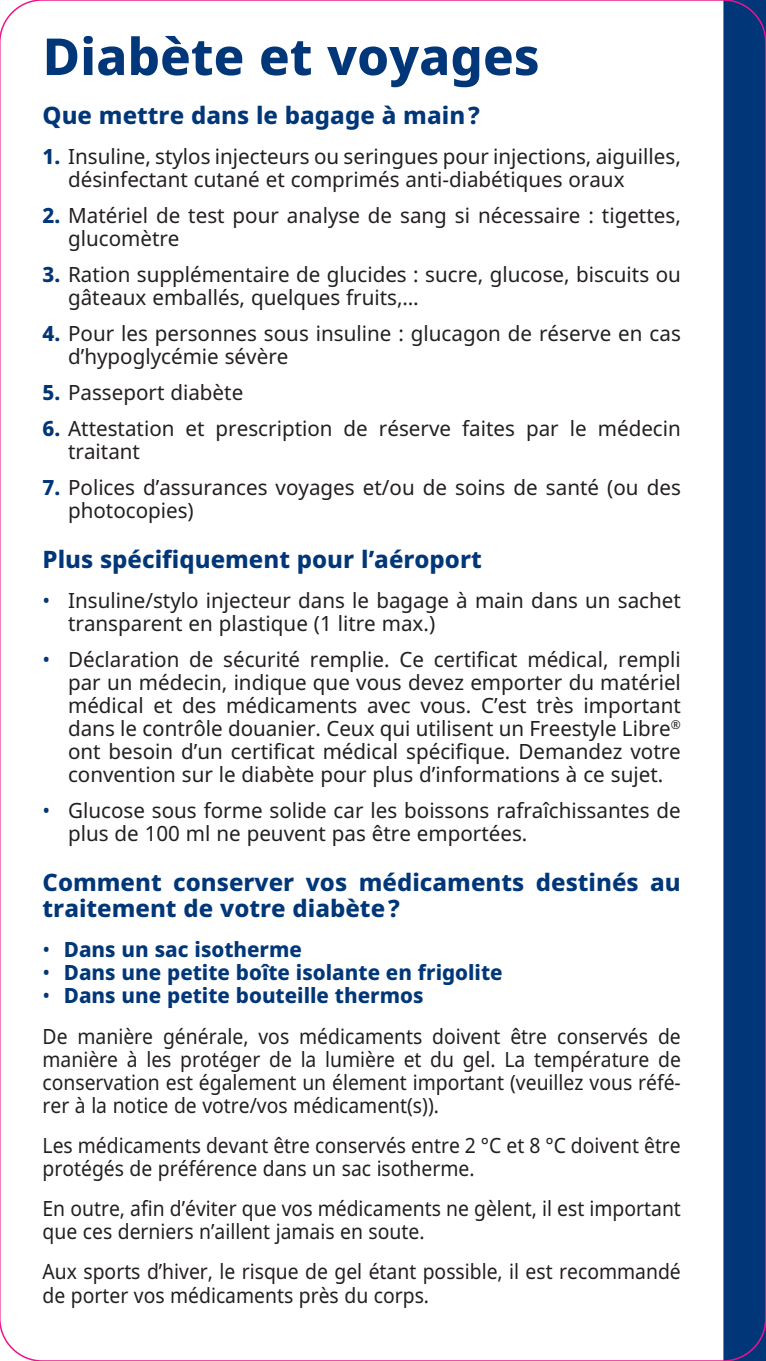
<style>
.page{position:relative;width:766px;height:1361px;background:#fff}
.page>*{position:absolute;margin:0;border:0;box-sizing:border-box;transform-origin:0 0}
.Normaal{font:800 51px "Apis";color:#013778}
.Normaal-2{font:800 24px/26.4px "Apis";color:#013778}
.Normaal-3{font:21px/23.1px "Apis";color:#231f20}
.Normaal-4{font:21px/23.1px "Apis";color:#231f20;scale:.92 1}
.Normaal-5{font:800 21px "Apis";color:#013778}
.s1{font-weight:800;color:#013778}
.s2{color:#013778}
.s3{font-weight:400}
</style>
<div class="page">
<svg style="left:723px;top:0;width:42px;height:1361px;background:#26538b"></svg>
<p class="Normaal" style="left:43px;top:19px;width:498px">Diabète et voyages</p>
<p class="Normaal-2" style="left:43px;top:102px;width:439px">Que mettre dans le bagage à main?</p>
<p class="Normaal-3" style="left:68px;top:146px;width:614px;text-indent:-26px"><span class="s1">1.</span> Insuline, stylos injecteurs ou seringues pour injections, aiguilles, désinfectant cutané et comprimés anti-diabétiques oraux</p>
<p class="Normaal-3" style="left:68px;top:205px;width:614px;text-indent:-26px"><span class="s1">2.</span> Matériel de test pour analyse de sang si nécessaire : tigettes, glucomètre</p>
<p class="Normaal-3" style="left:68px;top:263px;width:614px;text-indent:-26px"><span class="s1">3.</span> Ration supplémentaire de glucides : sucre, glucose, biscuits ou gâteaux emballés, quelques fruits,…</p>
<p class="Normaal-3" style="left:68px;top:322px;width:614px;text-indent:-26px"><span class="s1">4.</span> Pour les personnes sous insuline : glucagon de réserve en cas d’hypoglycémie sévère</p>
<p class="Normaal-3" style="left:43px;top:381px;width:202px"><span class="s1">5.</span> Passeport diabète</p>
<p class="Normaal-3" style="left:68px;top:417px;width:614px;text-indent:-26px"><span class="s1">6.</span> Attestation et prescription de réserve faites par le médecin traitant</p>
<p class="Normaal-3" style="left:68px;top:476px;width:614px;text-indent:-26px"><span class="s1">7.</span> Polices d’assurances voyages et/ou de soins de santé (ou des photocopies)</p>
<p class="Normaal-2" style="left:43px;top:546px;width:440px">Plus spécifiquement pour l’aéroport</p>
<p class="Normaal-3" style="left:68px;top:589px;width:614px;text-indent:-26px"><span class="s2">•</span> Insuline/stylo injecteur dans le bagage à main dans un sachet transparent en plastique (1 litre max.)</p>
<p class="Normaal-3" style="left:68px;top:648px;width:614px;text-align:justify;text-indent:-26px"><span class="s2">•</span> Déclaration de sécurité remplie. Ce certificat médical, rempli par un médecin, indique que vous devez emporter du matériel médical et des médicaments avec vous. C’est très important dans le contrôle douanier. Ceux qui utilisent un Freestyle Libre<sup>® </sup>ont besoin d’un certificat médical spécifique. Demandez votre convention sur le diabète pour plus d’informations à ce sujet.</p>
<p class="Normaal-3" style="left:68px;top:799px;width:614px;text-indent:-26px"><span class="s2">•</span> Glucose sous forme solide car les boissons rafraîchissantes de plus de 100 ml ne peuvent pas être emportées.</p>
<p class="Normaal-2" style="left:43px;top:869px;width:639px">Comment conserver vos médicaments destinés au traitement de votre diabète?</p>
<p class="Normaal-5" style="left:43px;top:934px;width:261px"><span class="s3">•</span> Dans un sac isotherme</p>
<p class="Normaal-5" style="left:43px;top:957px;width:461px"><span class="s3">•</span> Dans une petite boîte isolante en frigolite</p>
<p class="Normaal-5" style="left:43px;top:980px;width:382px"><span class="s3">•</span> Dans une petite bouteille thermos</p>
<p class="Normaal-4" style="left:43px;top:1025px;width:695px;text-align:justify">De manière générale, vos médicaments doivent être conservés de manière à les protéger de la lumière et du gel. La température de conservation est également un élement important (veuillez vous réfé&shy;rer à la notice de votre/vos médicament(s)).</p>
<p class="Normaal-4" style="left:43px;top:1134px;width:695px">Les médicaments devant être conservés entre 2 °C et 8 °C doivent être protégés de préférence dans un sac isotherme.</p>
<p class="Normaal-4" style="left:43px;top:1197px;width:695px">En outre, afin d’éviter que vos médicaments ne gèlent, il est important que ces derniers n’aillent jamais en soute.</p>
<p class="Normaal-4" style="left:43px;top:1260px;width:695px">Aux sports d’hiver, le risque de gel étant possible, il est recommandé de porter vos médicaments près du corps.</p>
</div>
